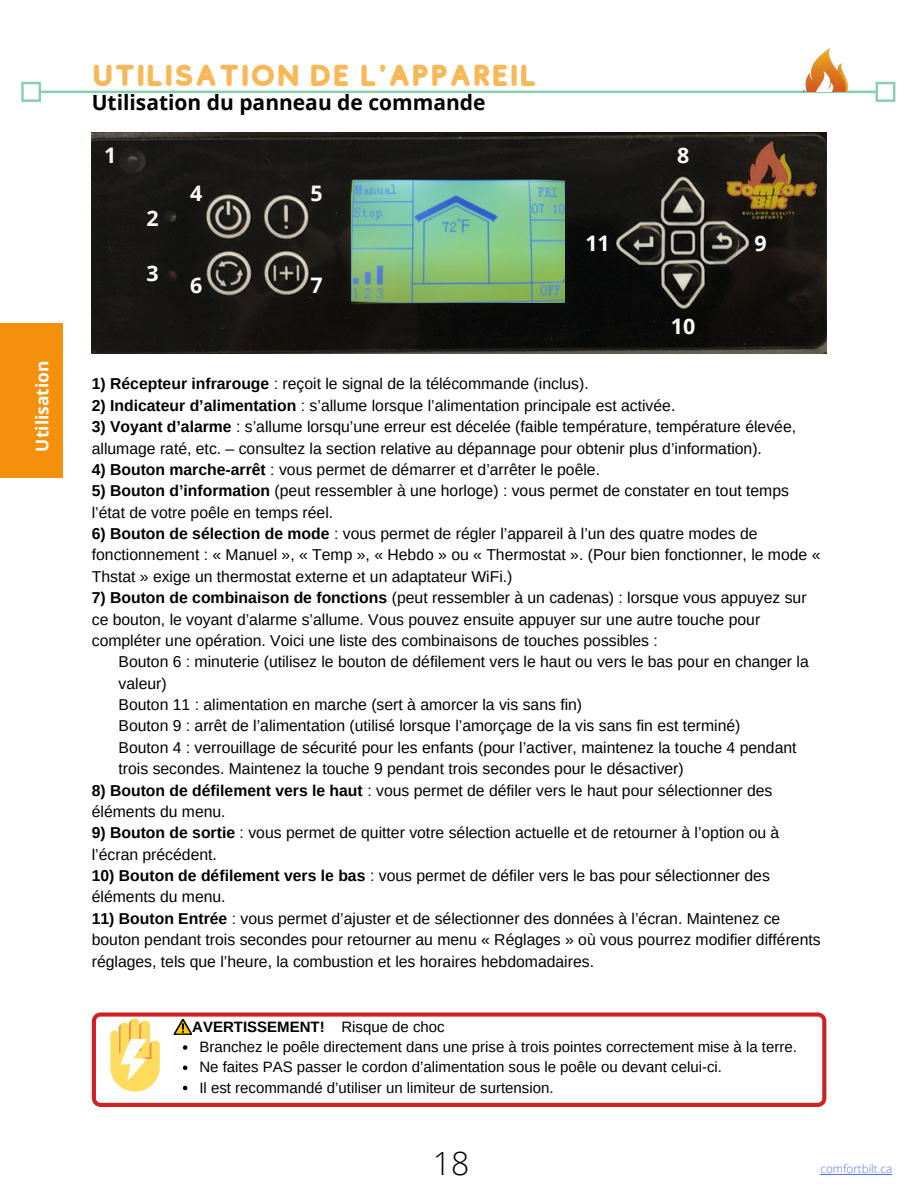
<style>
.page{position:relative;width:918px;height:1188px;background:#fff}
.page>*{position:absolute;margin:0;border:0;box-sizing:border-box;transform-origin:0 0}
.t1{font:300 31.95px "Open Sans";color:#000}
.t2{font:30px "Studly";color:#f8b858}
.t3{font:700 21.45px "Open Sans";color:#fefefe}
.t4{font:700 21px "Open Sans";color:#000}
.t5{font:700 17.4px "Open Sans";color:#fff}
.t6{font:15.75px/21.3px "Arimo";color:#000}
.t7{font:15px/20.1px "Arimo";color:#000}
.t8{font:300 11.7px "Open Sans";color:#5271ff}
.s1{font-weight:700}
</style>
<div class="page">
<svg style="left:21px;top:82px;width:874px;height:20px"></svg>
<img style="left:804px;top:49px;width:45px;height:43px">
<div style="left:0;top:323px;width:63px;height:154px;background:#f4900c"></div>
<img style="left:92px;top:132px;width:734px;height:222px">
<svg style="left:92px;top:1012px;width:734px;height:95px"></svg>
<svg style="left:110px;top:1018px;width:50px;height:74px"></svg>
<svg style="left:174px;top:1019px;width:18px;height:16px"></svg>
<img style="left:351px;top:180px;width:214px;height:123px">
<svg style="left:183px;top:1045px;width:4px;height:5px"></svg>
<svg style="left:183px;top:1066px;width:4px;height:4px"></svg>
<svg style="left:183px;top:1086px;width:4px;height:4px"></svg>
<hr style="left:821px;top:1174px;width:71px;height:1px;background:#5271ff">
<p class="t5" style="left:30px;top:452px;width:93px;rotate:-90deg">Utilisation</p>
<h2 class="t2" style="left:92px;top:59px;width:447px">UTILISATION DE L'APPAREIL</h2>
<h3 class="t4" style="left:92px;top:88px;width:395px">Utilisation du panneau de commande</h3>
<h3 class="t3" style="left:104px;top:140px;width:14px">1</h3>
<h3 class="t3" style="left:677px;top:140px;width:14px">8</h3>
<h3 class="t3" style="left:147px;top:203px;width:14px">2</h3>
<h3 class="t3" style="left:147px;top:258px;width:14px">3</h3>
<h3 class="t3" style="left:190px;top:178px;width:14px">4</h3>
<h3 class="t3" style="left:190px;top:270px;width:14px">6</h3>
<h3 class="t3" style="left:310px;top:178px;width:14px">5</h3>
<h3 class="t3" style="left:310px;top:270px;width:14px">7</h3>
<h3 class="t3" style="left:585px;top:228px;width:26px">11</h3>
<h3 class="t3" style="left:671px;top:311px;width:26px">10</h3>
<h3 class="t3" style="left:754px;top:228px;width:14px">9</h3>
<p class="t6" style="left:92px;top:373px;width:498px"><span class="s1">1) Récepteur infrarouge</span> : reçoit le signal de la télécommande (inclus).</p>
<p class="t6" style="left:92px;top:395px;width:585px"><span class="s1">2) Indicateur d’alimentation</span> : s’allume lorsque l’alimentation principale est activée.</p>
<p class="t6" style="left:92px;top:416px;width:706px"><span class="s1">3) Voyant d’alarme</span> : s’allume lorsqu’une erreur est décelée (faible température, température élevée, allumage raté, etc. – consultez la section relative au dépannage pour obtenir plus d’information).</p>
<p class="t6" style="left:92px;top:459px;width:510px"><span class="s1">4) Bouton marche-arrêt</span> : vous permet de démarrer et d’arrêter le poêle.</p>
<p class="t6" style="left:92px;top:480px;width:699px"><span class="s1">5) Bouton d’information</span> (peut ressembler à une horloge) : vous permet de constater en tout temps l’état de votre poêle en temps réel.</p>
<p class="t6" style="left:92px;top:523px;width:730px"><span class="s1">6) Bouton de sélection de mode</span> : vous permet de régler l’appareil à l’un des quatre modes de fonctionnement : « Manuel », « Temp », « Hebdo » ou « Thermostat ». (Pour bien fonctionner, le mode «<br>Thstat » exige un thermostat externe et un adaptateur WiFi.)</p>
<p class="t6" style="left:92px;top:587px;width:716px"><span class="s1">7) Bouton de combinaison de fonctions</span> (peut ressembler à un cadenas) : lorsque vous appuyez sur ce bouton, le voyant d’alarme s’allume. Vous pouvez ensuite appuyer sur une autre touche pour compléter une opération. Voici une liste des combinaisons de touches possibles :</p>
<p class="t6" style="left:119px;top:651px;width:692px">Bouton 6 : minuterie (utilisez le bouton de défilement vers le haut ou vers le bas pour en changer la valeur)<br>Bouton 11 : alimentation en marche (sert à amorcer la vis sans fin)<br>Bouton 9 : arrêt de l’alimentation (utilisé lorsque l’amorçage de la vis sans fin est terminé)<br>Bouton 4 : verrouillage de sécurité pour les enfants (pour l’activer, maintenez la touche 4 pendant trois secondes. Maintenez la touche 9 pendant trois secondes pour le désactiver)</p>
<p class="t6" style="left:92px;top:779px;width:682px"><span class="s1">8) Bouton de défilement vers le haut</span> : vous permet de défiler vers le haut pour sélectionner des éléments du menu.</p>
<p class="t6" style="left:92px;top:822px;width:689px"><span class="s1">9) Bouton de sortie</span> : vous permet de quitter votre sélection actuelle et de retourner à l’option ou à l’écran précédent.</p>
<p class="t6" style="left:92px;top:865px;width:680px"><span class="s1">10) Bouton de défilement vers le bas</span> : vous permet de défiler vers le bas pour sélectionner des éléments du menu.</p>
<p class="t6" style="left:92px;top:908px;width:730px"><span class="s1">11) Bouton Entrée</span> : vous permet d’ajuster et de sélectionner des données à l’écran. Maintenez ce bouton pendant trois secondes pour retourner au menu « Réglages » où vous pourrez modifier différents réglages, tels que l’heure, la combustion et les horaires hebdomadaires.</p>
<p class="t7" style="left:199px;top:1017px;width:599px;text-indent:-7px"><span class="s1">AVERTISSEMENT!</span> Risque de choc<br>Branchez le poêle directement dans une prise à trois pointes correctement mise à la terre.<br>Ne faites PAS passer le cordon d’alimentation sous le poêle ou devant celui-ci.<br>Il est recommandé d’utiliser un limiteur de surtension.</p>
<h1 class="t1" style="left:433px;top:1141px;width:38px">18</h1>
<p class="t8" style="left:821px;top:1160px;width:73px">comfortbilt.ca</p>
</div>
